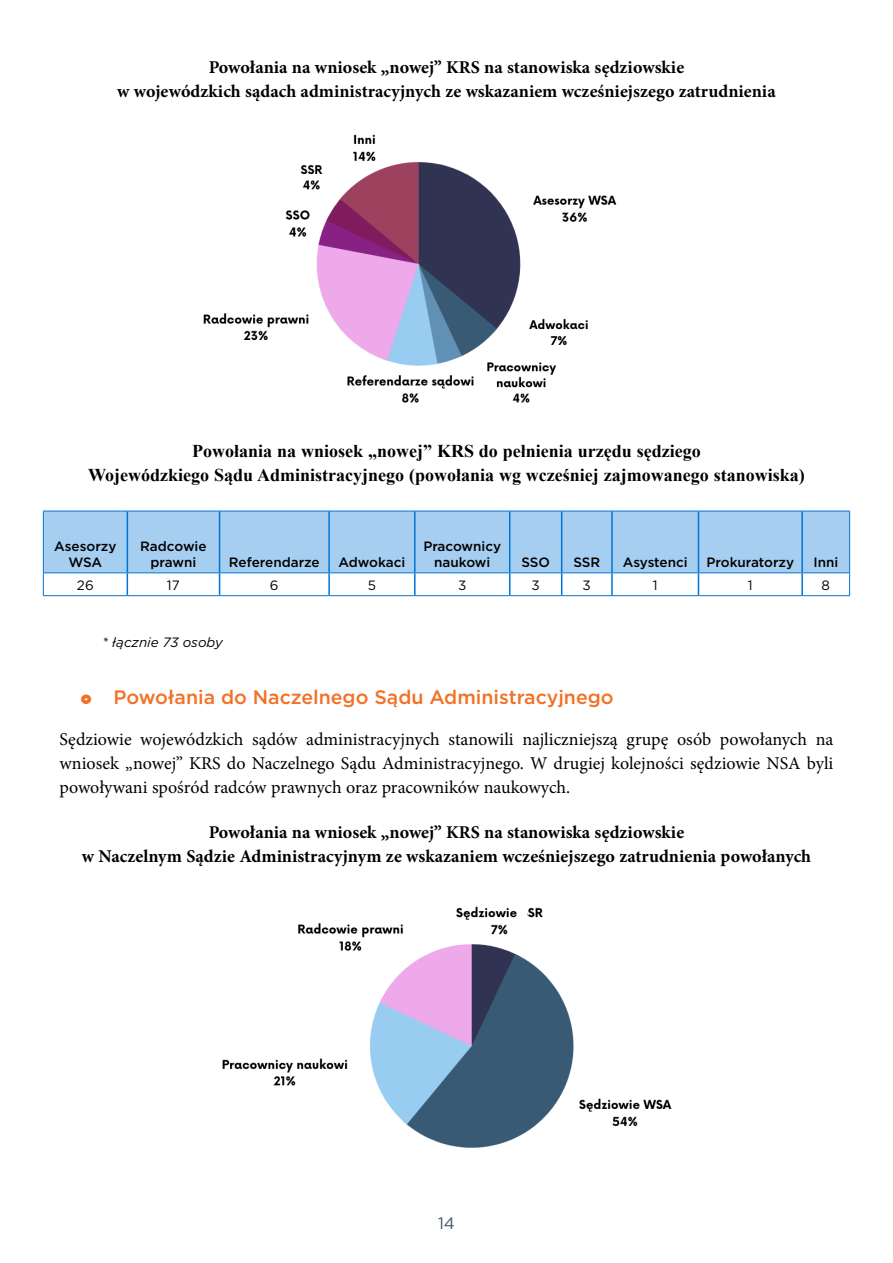
<style>
.page{position:relative;width:893px;height:1263px;background:#fff}
.page>*{position:absolute;margin:0;border:0;box-sizing:border-box;transform-origin:0 0}
.t1{font:500 19.5px "Gotham";color:#f17125}
.t2{font:700 18px/24px "Minion Pro";color:#000;text-align:center}
.t3{font:18px/24px "Minion Pro";color:#000;text-align:justify}
.t4{font:700 18px/24px "Times New Roman";color:#000;text-align:center}
.t5{font:16.5px "Gotham";color:#44546a}
.t6{font:500 13.5px/16.2px "Gotham";color:#000;text-align:center}
.t7{font:italic 13.5px "Gotham";color:#000}
.t8{font:13.5px "Gotham";color:#000}
.s1{font-family:"Bauhaus 93";font-weight:400}
</style>
<div class="page">
<div style="left:44px;top:512px;width:805px;height:60px;background:#a6cef1"></div>
<hr style="left:43px;top:511px;width:84px;height:1px;background:#0174d7">
<hr style="left:43px;top:511px;width:1px;height:61px;background:#0174d7">
<hr style="left:127px;top:511px;width:93px;height:1px;background:#0174d7">
<hr style="left:220px;top:511px;width:109px;height:1px;background:#0174d7">
<hr style="left:329px;top:511px;width:86px;height:1px;background:#0174d7">
<hr style="left:415px;top:511px;width:95px;height:1px;background:#0174d7">
<hr style="left:510px;top:511px;width:52px;height:1px;background:#0174d7">
<hr style="left:562px;top:511px;width:50px;height:1px;background:#0174d7">
<hr style="left:612px;top:511px;width:86px;height:1px;background:#0174d7">
<hr style="left:698px;top:511px;width:104px;height:1px;background:#0174d7">
<hr style="left:802px;top:511px;width:48px;height:1px;background:#0174d7">
<hr style="left:849px;top:511px;width:1px;height:61px;background:#0174d7">
<hr style="left:43px;top:572px;width:84px;height:1px;background:#0174d7">
<svg style="left:43px;top:573px;width:1px;height:22px"></svg>
<hr style="left:127px;top:572px;width:93px;height:1px;background:#0174d7">
<hr style="left:220px;top:572px;width:109px;height:1px;background:#0174d7">
<hr style="left:329px;top:572px;width:86px;height:1px;background:#0174d7">
<hr style="left:415px;top:572px;width:95px;height:1px;background:#0174d7">
<hr style="left:510px;top:572px;width:52px;height:1px;background:#0174d7">
<hr style="left:562px;top:572px;width:50px;height:1px;background:#0174d7">
<hr style="left:612px;top:572px;width:86px;height:1px;background:#0174d7">
<hr style="left:698px;top:572px;width:104px;height:1px;background:#0174d7">
<hr style="left:802px;top:572px;width:48px;height:1px;background:#0174d7">
<svg style="left:849px;top:573px;width:1px;height:22px"></svg>
<hr style="left:43px;top:595px;width:84px;height:1px;background:#0174d7">
<hr style="left:127px;top:595px;width:93px;height:1px;background:#0174d7">
<hr style="left:220px;top:595px;width:109px;height:1px;background:#0174d7">
<hr style="left:329px;top:595px;width:86px;height:1px;background:#0174d7">
<hr style="left:415px;top:595px;width:95px;height:1px;background:#0174d7">
<hr style="left:510px;top:595px;width:52px;height:1px;background:#0174d7">
<hr style="left:562px;top:595px;width:50px;height:1px;background:#0174d7">
<hr style="left:612px;top:595px;width:86px;height:1px;background:#0174d7">
<hr style="left:698px;top:595px;width:104px;height:1px;background:#0174d7">
<hr style="left:802px;top:595px;width:48px;height:1px;background:#0174d7">
<hr style="left:127px;top:511px;width:1px;height:61px;background:#0174d7">
<hr style="left:219px;top:511px;width:1px;height:61px;background:#0174d7">
<hr style="left:328px;top:511px;width:2px;height:61px;background:#0174d7">
<hr style="left:414px;top:511px;width:2px;height:61px;background:#0174d7">
<hr style="left:509px;top:511px;width:1px;height:61px;background:#0174d7">
<hr style="left:561px;top:511px;width:1px;height:61px;background:#0174d7">
<hr style="left:611px;top:511px;width:2px;height:61px;background:#0174d7">
<hr style="left:698px;top:511px;width:1px;height:61px;background:#0174d7">
<hr style="left:801px;top:511px;width:2px;height:61px;background:#0174d7">
<svg style="left:127px;top:573px;width:1px;height:22px"></svg>
<svg style="left:219px;top:573px;width:1px;height:22px"></svg>
<hr style="left:328px;top:573px;width:2px;height:22px;background:#0174d7">
<hr style="left:414px;top:573px;width:2px;height:22px;background:#0174d7">
<svg style="left:509px;top:573px;width:1px;height:22px"></svg>
<svg style="left:561px;top:573px;width:1px;height:22px"></svg>
<hr style="left:611px;top:573px;width:2px;height:22px;background:#0174d7">
<svg style="left:698px;top:573px;width:1px;height:22px"></svg>
<hr style="left:801px;top:573px;width:2px;height:22px;background:#0174d7">
<img style="left:203px;top:134px;width:414px;height:269px">
<img style="left:222px;top:906px;width:450px;height:242px">
<div style="left:520px;top:904px;width:6px;height:18px;background:#fff"></div>
<p class="t2" style="left:117px;top:55px;width:660px">Powołania na wniosek „nowej” KRS na stanowiska sędziowskie<br>w wojewódzkich sądach administracyjnych ze wskazaniem wcześniejszego zatrudnienia</p>
<p class="t4" style="left:88px;top:438px;width:718px">Powołania na wniosek „nowej” KRS do pełnienia urzędu sędziego<br>Wojewódzkiego Sądu Administracyjnego (powołania wg wcześniej zajmowanego stanowiska)</p>
<p class="t6" style="left:54px;top:538px;width:64px">Asesorzy<br>WSA</p>
<p class="t6" style="left:140px;top:538px;width:68px">Radcowie prawni</p>
<p class="t6" style="left:229px;top:554px;width:92px">Referendarze</p>
<p class="t6" style="left:339px;top:554px;width:68px">Adwokaci</p>
<p class="t6" style="left:423px;top:538px;width:79px">Pracownicy naukowi</p>
<p class="t6" style="left:521px;top:554px;width:30px">SSO</p>
<p class="t6" style="left:573px;top:554px;width:28px">SSR</p>
<p class="t6" style="left:623px;top:554px;width:67px">Asystenci</p>
<p class="t6" style="left:706px;top:554px;width:89px">Prokuratorzy</p>
<p class="t6" style="left:813px;top:554px;width:26px">Inni</p>
<p class="t8" style="left:77px;top:576px;width:18px">26</p>
<p class="t8" style="left:167px;top:576px;width:14px">17</p>
<p class="t8" style="left:270px;top:576px;width:10px">6</p>
<p class="t8" style="left:368px;top:576px;width:10px">5</p>
<p class="t8" style="left:458px;top:576px;width:10px">3</p>
<p class="t8" style="left:531px;top:576px;width:10px">3</p>
<p class="t8" style="left:583px;top:576px;width:10px">3</p>
<p class="t8" style="left:653px;top:576px;width:6px">1</p>
<p class="t8" style="left:748px;top:576px;width:6px">1</p>
<p class="t8" style="left:822px;top:576px;width:10px">8</p>
<p class="t7" style="left:102px;top:633px;width:122px">* łącznie 73 osoby</p>
<p class="t1" style="left:81px;top:684px;width:534px"><span class="s1">o</span> Powołania do Naczelnego Sądu Administracyjnego</p>
<p class="t3" style="left:60px;top:727px;width:775px">Sędziowie wojewódzkich sądów administracyjnych stanowili najliczniejszą grupę osób powołanych na wniosek „nowej” KRS do Naczelnego Sądu Administracyjnego. W drugiej kolejności sędziowie NSA byli powoływani spośród radców prawnych oraz pracowników naukowych.</p>
<p class="t2" style="left:82px;top:820px;width:731px">Powołania na wniosek „nowej” KRS na stanowiska sędziowskie<br>w Naczelnym Sądzie Administracyjnym ze wskazaniem wcześniejszego zatrudnienia powołanych</p>
<p class="t5" style="left:438px;top:1213px;width:18px">14</p>
</div>
